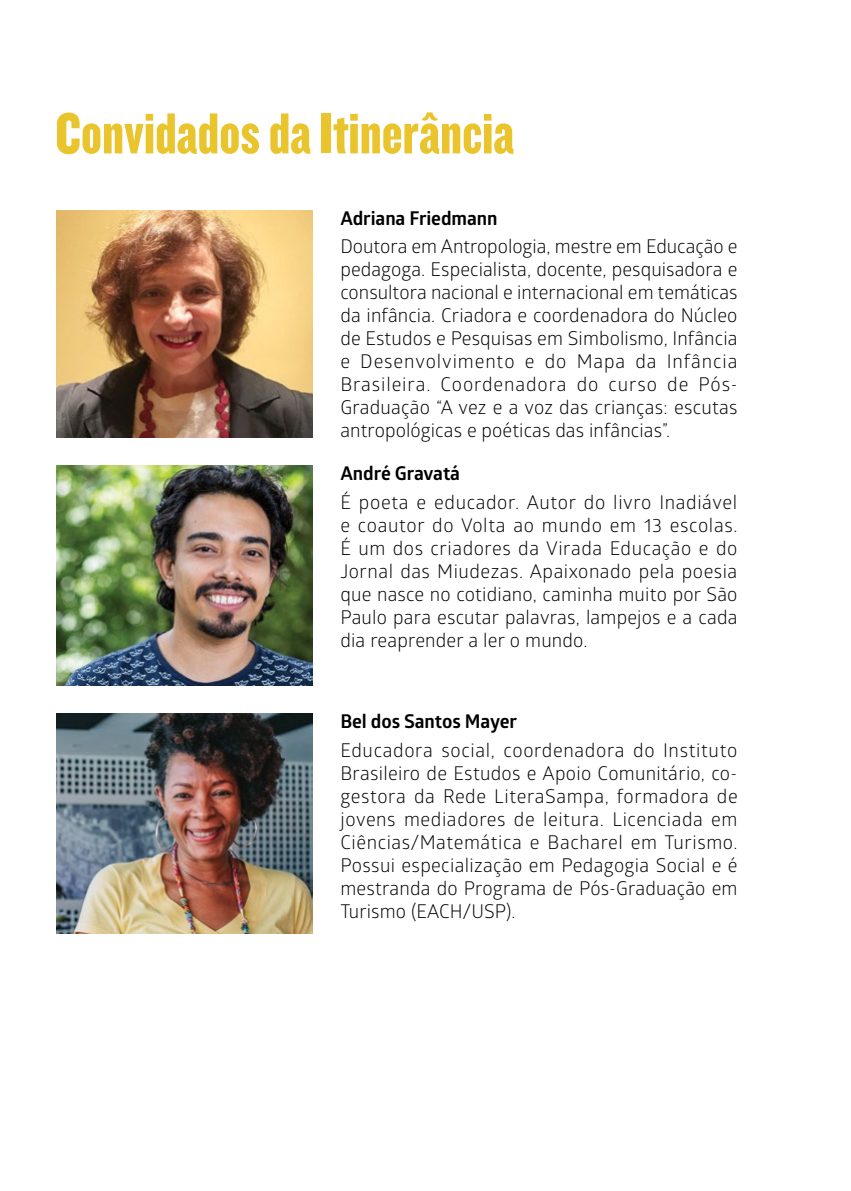
<style>
.page{position:relative;width:851px;height:1191px;background:#fff}
.page>*{position:absolute;margin:0;border:0;box-sizing:border-box;transform-origin:0 0}
.t1{font:60px "Knockout HTF69 Full Liteweight";color:#e9c42c}
.t2{font:19px/23px "Glober";letter-spacing:.01em;color:#000;text-align:justify}
.t3{font:700 19px "Glober";letter-spacing:-.005em;color:#000}
</style>
<div class="page">
<img style="left:57px;top:465px;width:255px;height:220px">
<img style="left:57px;top:713px;width:255px;height:220px">
<img style="left:57px;top:210px;width:255px;height:227px">
<h1 class="t1" style="left:55px;top:102px;width:460px">Convidados da Itinerância</h1>
<p class="t3" style="left:340px;top:204px;width:158px">Adriana Friedmann</p>
<p class="t2" style="left:340px;top:234px;width:398px">Doutora em Antropologia, mestre em Educação e pedagoga. Especialista, docente, pesquisadora e consultora nacional e internacional em temáticas da infância. Criadora e coordenadora do Núcleo de Estudos e Pesquisas em Simbolismo, Infância e Desenvolvimento e do Mapa da Infância Brasileira. Coordenadora do curso de Pós-Graduação “A vez e a voz das crianças: escutas antropológicas e poéticas das infâncias”.</p>
<p class="t3" style="left:340px;top:460px;width:121px">André Gravatá</p>
<p class="t2" style="left:340px;top:489px;width:398px">É poeta e educador. Autor do livro Inadiável e coautor do Volta ao mundo em 13 escolas.<br>É um dos criadores da Virada Educação e do Jornal das Miudezas. Apaixonado pela poesia que nasce no cotidiano, caminha muito por São Paulo para escutar palavras, lampejos e a cada dia reaprender a ler o mundo.</p>
<p class="t3" style="left:340px;top:708px;width:178px">Bel dos Santos Mayer</p>
<p class="t2" style="left:340px;top:737px;width:399px">Educadora social, coordenadora do Instituto Brasileiro de Estudos e Apoio Comunitário, co&shy;gestora da Rede LiteraSampa, formadora de jovens mediadores de leitura. Licenciada em Ciências/Matemática e Bacharel em Turismo.<br>Possui especialização em Pedagogia Social e é mestranda do Programa de Pós-Graduação em Turismo (EACH/USP).</p>
</div>
